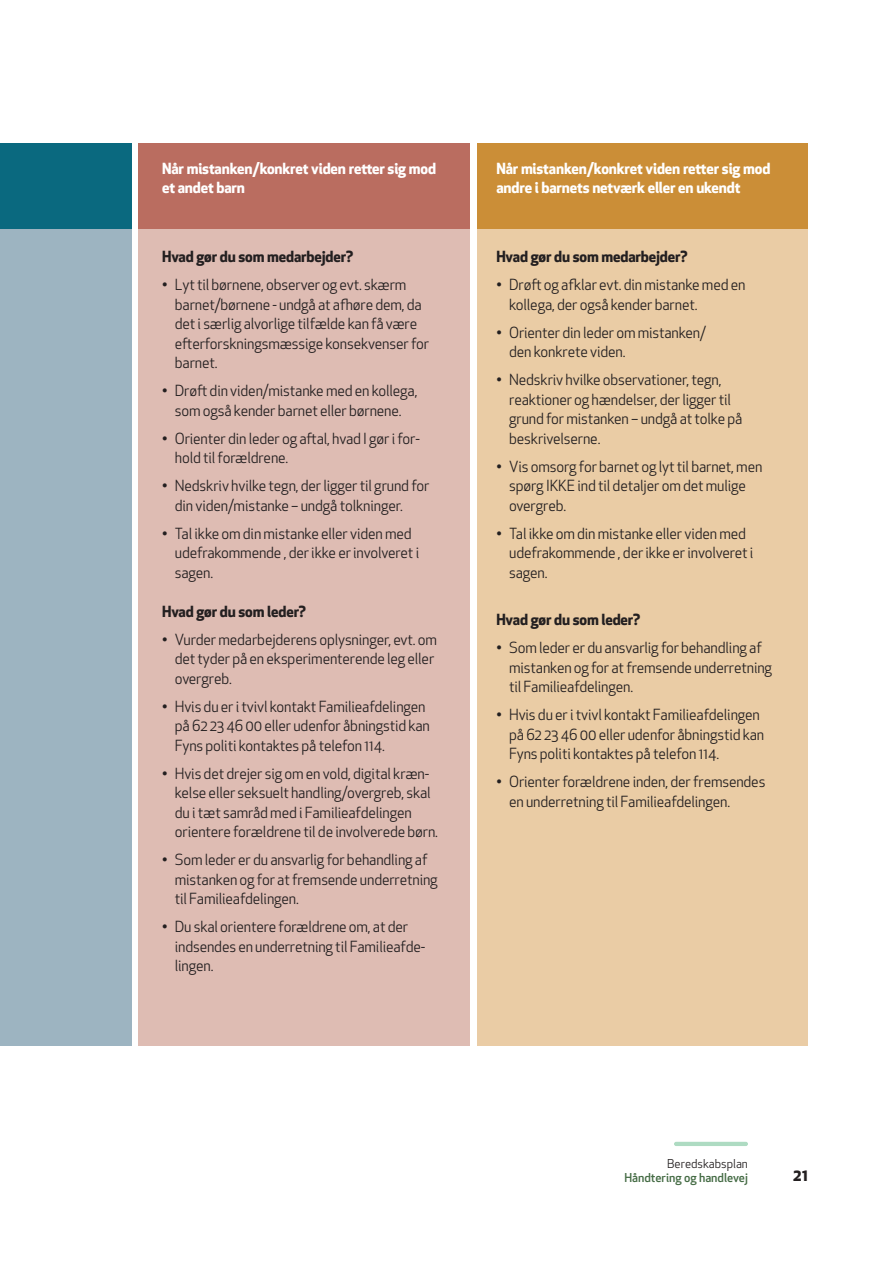
<style>
.page{position:relative;width:893px;height:1263px;background:#fff}
.page>*{position:absolute;margin:0;border:0;box-sizing:border-box;transform-origin:0 0}
.t1{font:700 16.5px "Apex New";color:#231f20}
.t2{font:15px/19.5px "Apex New";letter-spacing:-.01em;color:#231f20}
.t3{font:700 15px/19.5px "Apex New";letter-spacing:-.01em;color:#fff}
.t4{font:700 15px "Apex New";letter-spacing:-.01em;color:#231f20}
.t5{font:500 12px "Apex New";color:#446b44}
.t6{font:12px "Apex New";color:#231f20}
</style>
<div class="page">
<hr style="left:674px;top:1142px;width:74px;height:4px;background:#aedbc2;border-radius:2px">
<div style="left:138px;top:229px;width:332px;height:817px;background:#debcb3"></div>
<div style="left:478px;top:229px;width:330px;height:817px;background:#eacca5"></div>
<div style="left:0;top:229px;width:132px;height:817px;background:#9db4c1"></div>
<div style="left:138px;top:144px;width:332px;height:85px;background:#ba6d60"></div>
<div style="left:478px;top:144px;width:330px;height:85px;background:#cb8e37"></div>
<div style="left:0;top:144px;width:132px;height:85px;background:#0a697f"></div>
<p class="t3" style="left:162px;top:158px;width:276px">Når mistanken/konkret viden retter sig mod et andet barn</p>
<p class="t3" style="left:496px;top:158px;width:276px">Når mistanken/konkret viden retter sig mod andre i barnets netværk eller en ukendt</p>
<p class="t4" style="left:162px;top:246px;width:193px">Hvad gør du som medarbejder?</p>
<p class="t2" style="left:175px;top:275px;width:256px;text-indent:-13px">• Lyt til børnene, observer og evt. skærm barnet/børnene - undgå at afhøre dem, da det i særlig alvorlige tilfælde kan få være efterforskningsmæssige konsekvenser for barnet.</p>
<p class="t2" style="left:162px;top:381px;width:257px;text-align:center">• Drøft din viden/mistanke med en kollega, som også kender barnet eller børnene.</p>
<p class="t2" style="left:175px;top:428px;width:247px;text-indent:-13px">• Orienter din leder og aftal, hvad I gør i for&shy;hold til forældrene.</p>
<p class="t2" style="left:175px;top:476px;width:256px;text-indent:-13px">• Nedskriv hvilke tegn, der ligger til grund for din viden/mistanke – undgå tolkninger.</p>
<p class="t2" style="left:175px;top:523px;width:246px;text-indent:-13px">• Tal ikke om din mistanke eller viden med udefrakommende , der ikke er involveret i sagen.</p>
<p class="t4" style="left:162px;top:600px;width:145px">Hvad gør du som leder?</p>
<p class="t2" style="left:175px;top:629px;width:264px;text-indent:-13px">• Vurder medarbejderens oplysninger, evt. om det tyder på en eksperimenterende leg eller overgreb.</p>
<p class="t2" style="left:175px;top:696px;width:257px;text-indent:-13px">• Hvis du er i tvivl kontakt Familieafdelingen på 62 23 46 00 eller udenfor åbningstid kan<br>Fyns politi kontaktes på telefon 114.</p>
<p class="t2" style="left:175px;top:763px;width:265px;text-indent:-13px">• Hvis det drejer sig om en vold, digital kræn&shy;kelse eller seksuelt handling/overgreb, skal du i tæt samråd med i Familieafdelingen orientere forældrene til de involverede børn.</p>
<p class="t2" style="left:175px;top:850px;width:264px;text-indent:-13px">• Som leder er du ansvarlig for behandling af mistanken og for at fremsende underretning til Familieafdelingen.</p>
<p class="t2" style="left:175px;top:917px;width:252px;text-indent:-13px">• Du skal orientere forældrene om, at der indsendes en underretning til Familieafde&shy;lingen.</p>
<p class="t4" style="left:496px;top:246px;width:193px">Hvad gør du som medarbejder?</p>
<p class="t2" style="left:509px;top:275px;width:238px;text-indent:-13px">• Drøft og afklar evt. din mistanke med en kollega, der også kender barnet.</p>
<p class="t2" style="left:509px;top:322px;width:198px;text-indent:-13px">• Orienter din leder om mistanken/ den konkrete viden.</p>
<p class="t2" style="left:509px;top:370px;width:235px;text-indent:-13px">• Nedskriv hvilke observationer, tegn, reaktioner og hændelser, der ligger til grund for mistanken – undgå at tolke på beskrivelserne.</p>
<p class="t2" style="left:509px;top:456px;width:255px;text-indent:-13px">• Vis omsorg for barnet og lyt til barnet, men spørg IKKE ind til detaljer om det mulige overgreb.</p>
<p class="t2" style="left:509px;top:523px;width:246px;text-indent:-13px">• Tal ikke om din mistanke eller viden med udefrakommende , der ikke er involveret i sagen.</p>
<p class="t4" style="left:496px;top:609px;width:145px">Hvad gør du som leder?</p>
<p class="t2" style="left:509px;top:638px;width:264px;text-indent:-13px">• Som leder er du ansvarlig for behandling af mistanken og for at fremsende underretning til Familieafdelingen.</p>
<p class="t2" style="left:509px;top:705px;width:257px;text-indent:-13px">• Hvis du er i tvivl kontakt Familieafdelingen på 62 23 46 00 eller udenfor åbningstid kan<br>Fyns politi kontaktes på telefon 114.</p>
<p class="t2" style="left:509px;top:772px;width:258px;text-indent:-13px">• Orienter forældrene inden, der fremsendes en underretning til Familieafdelingen.</p>
<p class="t6" style="left:667px;top:1156px;width:82px">Beredskabsplan</p>
<p class="t5" style="left:624px;top:1170px;width:125px">Håndtering og handlevej</p>
<p class="t1" style="left:793px;top:1163px;width:16px">21</p>
</div>
